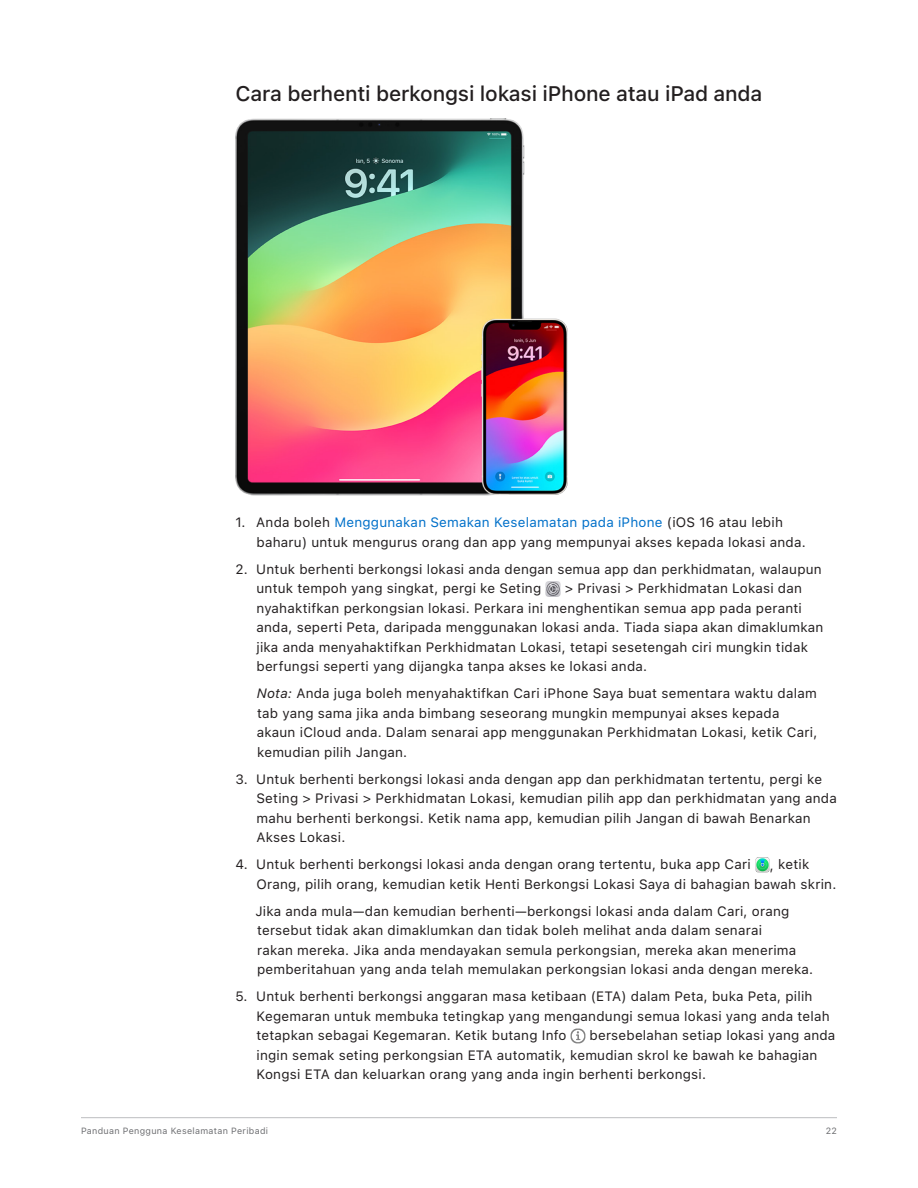
<style>
.page{position:relative;width:918px;height:1188px;background:#fff}
.page>*{position:absolute;margin:0;border:0;box-sizing:border-box;transform-origin:0 0}
.t1{font:500 21px "SF Pro Text";letter-spacing:-.01em;color:#231f20}
.Bullet_Body_Level_1{font:13.5px/19.5px "SF Pro Text";letter-spacing:.015em;color:#231f20}
.t2{font:9px "SF Pro Text";letter-spacing:.035em;color:#6c6d70}
.s1{color:#0070c9}
.s2{font-style:italic}
</style>
<div class="page">
<hr style="left:81px;top:1117px;width:756px;height:1px;background:#bcbdc0">
<img style="left:236px;top:119px;width:332px;height:377px">
<img style="left:546px;top:582px;width:15px;height:14px">
<img style="left:755px;top:858px;width:15px;height:14px">
<img style="left:571px;top:1029px;width:14px;height:14px">
<h3 class="t1" style="left:236px;top:81px;width:528px">Cara berhenti berkongsi lokasi iPhone atau iPad anda</h3>
<p class="Bullet_Body_Level_1" style="left:256px;top:513px;width:551px;text-indent:-21px">1. Anda boleh <span class="s1">Menggunakan Semakan Keselamatan pada iPhone</span> (iOS 16 atau lebih baharu) untuk mengurus orang dan app yang mempunyai akses kepada lokasi anda.</p>
<p class="Bullet_Body_Level_1" style="left:256px;top:559px;width:567px;text-indent:-21px">2. Untuk berhenti berkongsi lokasi anda dengan semua app dan perkhidmatan, walaupun untuk tempoh yang singkat, pergi ke Seting</p>
<p class="Bullet_Body_Level_1" style="left:256px;top:579px;width:568px;text-indent:308px">&gt; Privasi &gt; Perkhidmatan Lokasi dan nyahaktifkan perkongsian lokasi. Perkara ini menghentikan semua app pada peranti anda, seperti Peta, daripada menggunakan lokasi anda. Tiada siapa akan dimaklumkan jika anda menyahaktifkan Perkhidmatan Lokasi, tetapi sesetengah ciri mungkin tidak berfungsi seperti yang dijangka tanpa akses ke lokasi anda.</p>
<p class="Bullet_Body_Level_1" style="left:257px;top:684px;width:562px"><span class="s2">Nota:</span> Anda juga boleh menyahaktifkan Cari iPhone Saya buat sementara waktu dalam tab yang sama jika anda bimbang seseorang mungkin mempunyai akses kepada akaun iCloud anda. Dalam senarai app menggunakan Perkhidmatan Lokasi, ketik Cari, kemudian pilih Jangan.</p>
<p class="Bullet_Body_Level_1" style="left:257px;top:769px;width:582px;text-indent:-21px">3. Untuk berhenti berkongsi lokasi anda dengan app dan perkhidmatan tertentu, pergi ke Seting &gt; Privasi &gt; Perkhidmatan Lokasi, kemudian pilih app dan perkhidmatan yang anda mahu berhenti berkongsi. Ketik nama app, kemudian pilih Jangan di bawah Benarkan Akses Lokasi.</p>
<p class="Bullet_Body_Level_1" style="left:236px;top:855px;width:517px">4. Untuk berhenti berkongsi lokasi anda dengan orang tertentu, buka app Cari</p>
<p class="Bullet_Body_Level_1" style="left:257px;top:855px;width:581px;text-indent:513px">, ketik<br>Orang, pilih orang, kemudian ketik Henti Berkongsi Lokasi Saya di bahagian bawah skrin.</p>
<p class="Bullet_Body_Level_1" style="left:255px;top:901px;width:559px">Jika anda mula—dan kemudian berhenti—berkongsi lokasi anda dalam Cari, orang tersebut tidak akan dimaklumkan dan tidak boleh melihat anda dalam senarai<br>rakan mereka. Jika anda mendayakan semula perkongsian, mereka akan menerima pemberitahuan yang anda telah memulakan perkongsian lokasi anda dengan mereka.</p>
<p class="Bullet_Body_Level_1" style="left:257px;top:987px;width:575px;text-indent:-21px">5. Untuk berhenti berkongsi anggaran masa ketibaan (ETA) dalam Peta, buka Peta, pilih<br>Kegemaran untuk membuka tetingkap yang mengandungi semua lokasi yang anda telah tetapkan sebagai Kegemaran. Ketik butang Info</p>
<p class="Bullet_Body_Level_1" style="left:257px;top:1026px;width:580px;text-indent:333px">bersebelahan setiap lokasi yang anda ingin semak seting perkongsian ETA automatik, kemudian skrol ke bawah ke bahagian<br>Kongsi ETA dan keluarkan orang yang anda ingin berhenti berkongsi.</p>
<p class="t2" style="left:81px;top:1125px;width:189px">Panduan Pengguna Keselamatan Peribadi</p>
<p class="t2" style="left:826px;top:1125px;width:13px">22</p>
</div>
